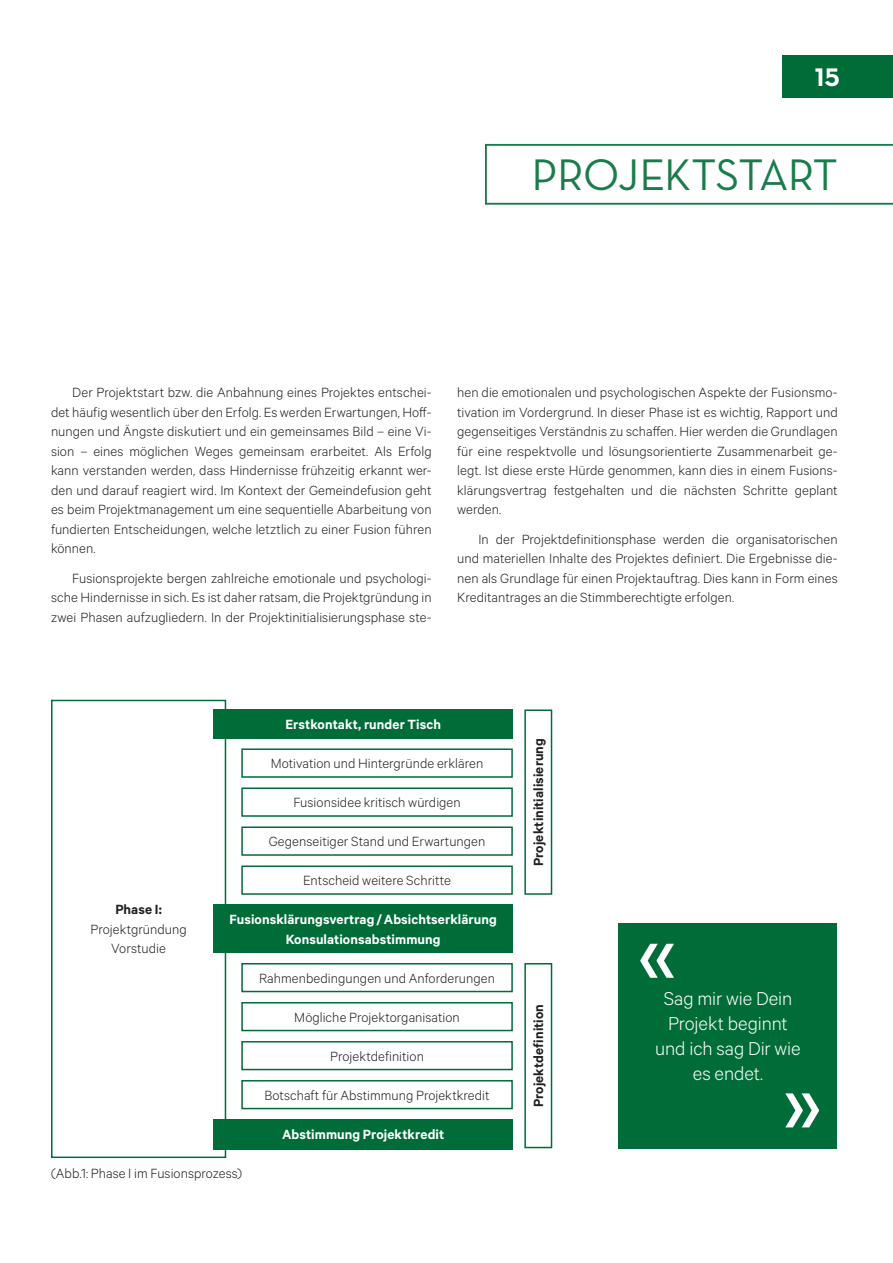
<style>
.page{position:relative;width:893px;height:1263px;background:#fff}
.page>*{position:absolute;margin:0;border:0;box-sizing:border-box;transform-origin:0 0}
.t1{font:105px "Neutra Text";color:#fff}
.t2{font:45px "Neutra Text";letter-spacing:-.02em;color:#006d38}
.t3{font:25.8px "Neutra Text Bold Alt";color:#fff}
.t4{font:300 21px/24.8px "Calibre";letter-spacing:-.005em;color:#fff;text-align:center}
.t5{font:300 15px/19.5px "Calibre";letter-spacing:.005em;color:#231f20;text-align:justify}
.t6{font:600 15px/19.5px "Calibre";letter-spacing:.005em;color:#fff;text-align:center}
.t7{font:600 15px "Calibre";letter-spacing:.005em;color:#231f20}
</style>
<div class="page">
<svg style="left:485px;top:144px;width:408px;height:61px"></svg>
<div style="left:241px;top:748px;width:272px;height:30px;border:2px solid #006d38"></div>
<div style="left:51px;top:700px;width:175px;height:458px;border:2px solid #006d38"></div>
<div style="left:524px;top:709px;width:28px;height:186px;border:2px solid #006d38"></div>
<div style="left:524px;top:963px;width:28px;height:185px;border:2px solid #006d38"></div>
<div style="left:241px;top:963px;width:272px;height:29px;border:2px solid #006d38"></div>
<div style="left:241px;top:1002px;width:272px;height:29px;border:2px solid #006d38"></div>
<div style="left:241px;top:1041px;width:272px;height:29px;border:2px solid #006d38"></div>
<div style="left:241px;top:1080px;width:272px;height:29px;border:2px solid #006d38"></div>
<div style="left:241px;top:787px;width:272px;height:30px;border:2px solid #006d38"></div>
<div style="left:241px;top:826px;width:272px;height:30px;border:2px solid #006d38"></div>
<div style="left:241px;top:865px;width:272px;height:30px;border:2px solid #006d38"></div>
<div style="left:213px;top:709px;width:300px;height:30px;background:#006d38"></div>
<div style="left:213px;top:1119px;width:300px;height:30px;background:#006d38"></div>
<div style="left:213px;top:904px;width:300px;height:49px;background:#006d38"></div>
<div style="left:619px;top:923px;width:218px;height:225px;background:#006d38"></div>
<div style="left:782px;top:55px;width:111px;height:43px;background:#006d38"></div>
<h3 class="t3" style="left:815px;top:61px;width:26px">15</h3>
<h2 class="t2" style="left:531px;top:147px;width:308px">PROJEKTSTART</h2>
<p class="t5" style="left:51px;top:382px;width:382px;text-indent:21px">Der Projektstart bzw. die Anbahnung eines Projektes entschei&shy;det häufig wesentlich über den Erfolg. Es werden Erwartungen, Hoff&shy;nungen und Ängste diskutiert und ein gemeinsames Bild – eine Vi&shy;sion – eines möglichen Weges gemeinsam erarbeitet. Als Erfolg kann verstanden werden, dass Hindernisse frühzeitig erkannt wer&shy;den und darauf reagiert wird. Im Kontext der Gemeindefusion geht es beim Projektmanagement um eine sequentielle Abarbeitung von fundierten Entscheidungen, welche letztlich zu einer Fusion führen können.</p>
<p class="t5" style="left:51px;top:568px;width:382px;text-indent:21px">Fusionsprojekte bergen zahlreiche emotionale und psychologi&shy;sche Hindernisse in sich. Es ist daher ratsam, die Projektgründung in zwei Phasen aufzugliedern. In der Projektinitialisierungsphase ste-</p>
<p class="t5" style="left:457px;top:382px;width:382px">hen die emotionalen und psychologischen Aspekte der Fusionsmo&shy;tivation im Vordergrund. In dieser Phase ist es wichtig, Rapport und gegenseitiges Verständnis zu schaffen. Hier werden die Grundlagen für eine respektvolle und lösungsorientierte Zusammenarbeit ge&shy;legt. Ist diese erste Hürde genommen, kann dies in einem Fusions&shy;klärungsvertrag festgehalten und die nächsten Schritte geplant werden.</p>
<p class="t5" style="left:457px;top:529px;width:382px;text-indent:21px">In der Projektdefinitionsphase werden die organisatorischen und materiellen Inhalte des Projektes definiert. Die Ergebnisse die&shy;nen als Grundlage für einen Projektauftrag. Dies kann in Form eines Kreditantrages an die Stimmberechtigte erfolgen.</p>
<p class="t6" style="left:285px;top:714px;width:157px">Erstkontakt, runder Tisch</p>
<p class="t5" style="left:271px;top:753px;width:214px">Motivation und Hintergründe erklären</p>
<p class="t7" style="left:115px;top:901px;width:48px">Phase I:</p>
<p class="t5" style="left:91px;top:919px;width:98px;text-align:center">Projektgründung<br>Vorstudie</p>
<p class="t5" style="left:293px;top:792px;width:169px">Fusionsidee kritisch würdigen</p>
<p class="t5" style="left:269px;top:831px;width:218px">Gegenseitiger Stand und Erwartungen</p>
<p class="t5" style="left:303px;top:870px;width:149px">Entscheid weitere Schritte</p>
<p class="t6" style="left:229px;top:909px;width:269px">Fusionsklärungsvertrag /Absichtserklärung<br>Konsulationsabstimmung</p>
<p class="t5" style="left:259px;top:967px;width:237px">Rahmenbedingungen und Anforderungen</p>
<p class="t5" style="left:294px;top:1006px;width:167px">Mögliche Projektorganisation</p>
<p class="t5" style="left:330px;top:1045px;width:95px">Projektdefinition</p>
<p class="t5" style="left:264px;top:1084px;width:227px">Botschaft für Abstimmung Projektkredit</p>
<p class="t6" style="left:282px;top:1124px;width:164px">Abstimmung Projektkredit</p>
<p class="t5" style="left:51px;top:1162px;width:193px">(Abb.1: Phase I im Fusionsprozess)</p>
<p class="t7" style="left:530px;top:866px;width:129px;rotate:-90deg">Projektinitialisierung</p>
<p class="t7" style="left:530px;top:1107px;width:104px;rotate:-90deg">Projektdefinition</p>
<h1 class="t1" style="left:636px;top:882px;width:43px">«</h1>
<h3 class="t4" style="left:655px;top:985px;width:147px">Sag mir wie Dein<br>Projekt beginnt und ich sag Dir wie es endet.</h3>
<h1 class="t1" style="left:781px;top:1032px;width:43px">»</h1>
</div>
